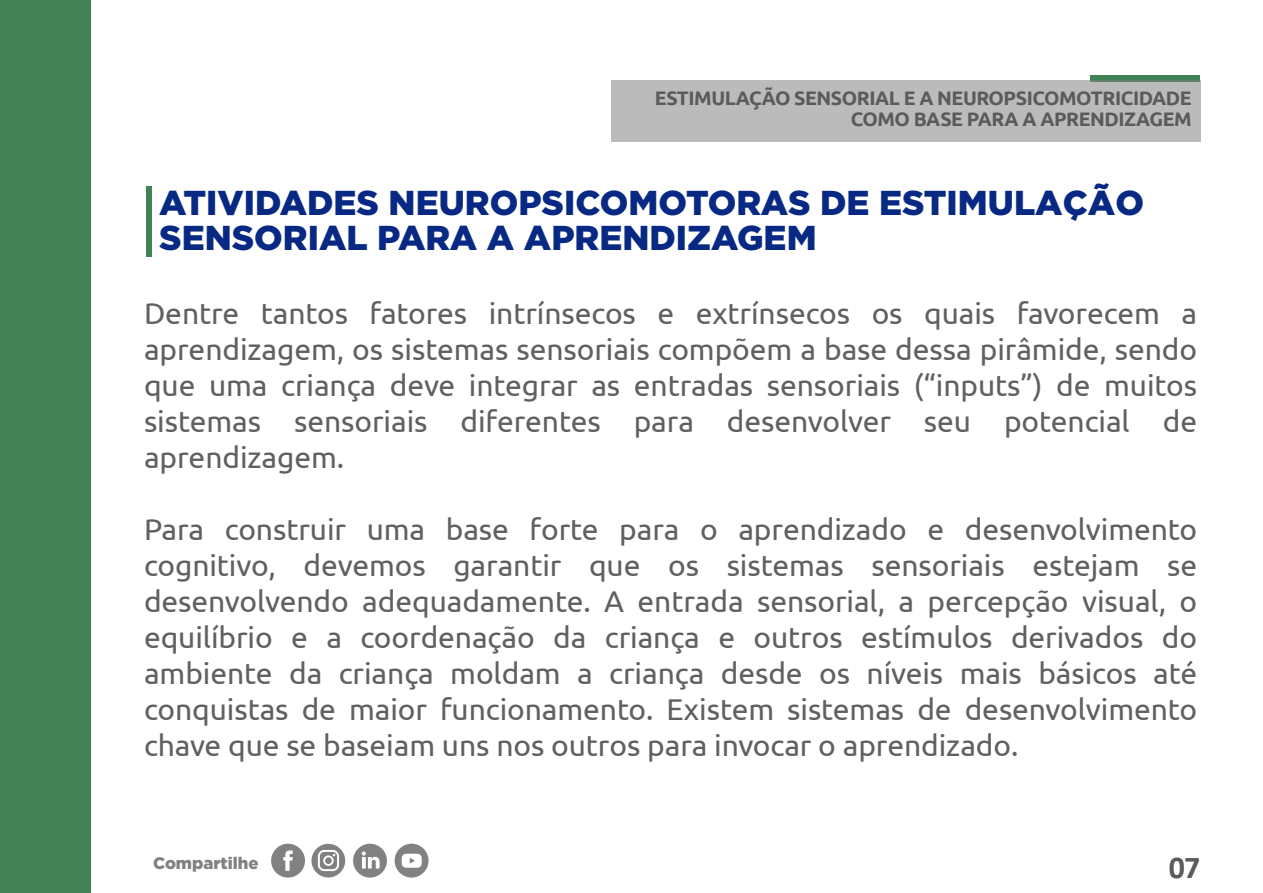
<style>
.page{position:relative;width:1263px;height:893px;background:#fff}
.page>*{position:absolute;margin:0;border:0;box-sizing:border-box;transform-origin:0 0}
.t1{font:900 34.5px/34.5px "Gotham";color:#072983}
.t2{font:700 31.95px "Calibri";color:#5b5b5b}
.t3{font:30px/36px "Ubuntu";letter-spacing:-.005em;color:#606060;text-align:justify}
.t4{font:700 19.5px/21px "Ubuntu";letter-spacing:-.025em;color:#5b5b5b;text-align:right}
.t5{font:900 16.65px "Gotham";color:#818181}
</style>
<div class="page">
<div style="left:146px;top:187px;width:5px;height:70px;background:#428156"></div>
<div style="left:1091px;top:76px;width:109px;height:6px;background:#428156"></div>
<div style="left:0;top:1px;width:90px;height:892px;background:#428156"></div>
<div style="left:271px;top:844px;width:34px;height:34px;background:#818181;border-radius:50%"></div>
<svg style="left:283px;top:850px;width:10px;height:21px"></svg>
<div style="left:395px;top:844px;width:33px;height:34px;background:#818181;border-radius:50%"></div>
<svg style="left:402px;top:854px;width:20px;height:14px"></svg>
<svg style="left:311px;top:844px;width:34px;height:33px"></svg>
<div style="left:353px;top:844px;width:34px;height:34px;background:#818181;border-radius:50%"></div>
<svg style="left:362px;top:851px;width:18px;height:17px"></svg>
<div style="left:611px;top:80px;width:589px;height:62px;background:#bbb"></div>
<p class="t4" style="left:655px;top:87px;width:538px">ESTIMULAÇÃO SENSORIAL E A NEUROPSICOMOTRICIDADE<br>COMO BASE PARA A APRENDIZAGEM</p>
<p class="t1" style="left:159px;top:185px;width:986px">ATIVIDADES NEUROPSICOMOTORAS DE ESTIMULAÇÃO<br>SENSORIAL PARA A APRENDIZAGEM</p>
<p class="t3" style="left:144px;top:295px;width:1055px">Dentre tantos fatores intrínsecos e extrínsecos os quais favorecem a aprendizagem, os sistemas sensoriais compõem a base dessa pirâmide, sendo que uma criança deve integrar as entradas sensoriais (“inputs”) de muitos sistemas sensoriais diferentes para desenvolver seu potencial de aprendizagem.</p>
<p class="t3" style="left:144px;top:511px;width:1055px">Para construir uma base forte para o aprendizado e desenvolvimento cognitivo, devemos garantir que os sistemas sensoriais estejam se desenvolvendo adequadamente. A entrada sensorial, a percepção visual, o equilíbrio e a coordenação da criança e outros estímulos derivados do ambiente da criança moldam a criança desde os níveis mais básicos até conquistas de maior funcionamento. Existem sistemas de desenvolvimento chave que se baseiam uns nos outros para invocar o aprendizado.</p>
<p class="t5" style="left:153px;top:854px;width:107px">Compartilhe</p>
<p class="t2" style="left:1169px;top:845px;width:33px">07</p>
</div>
